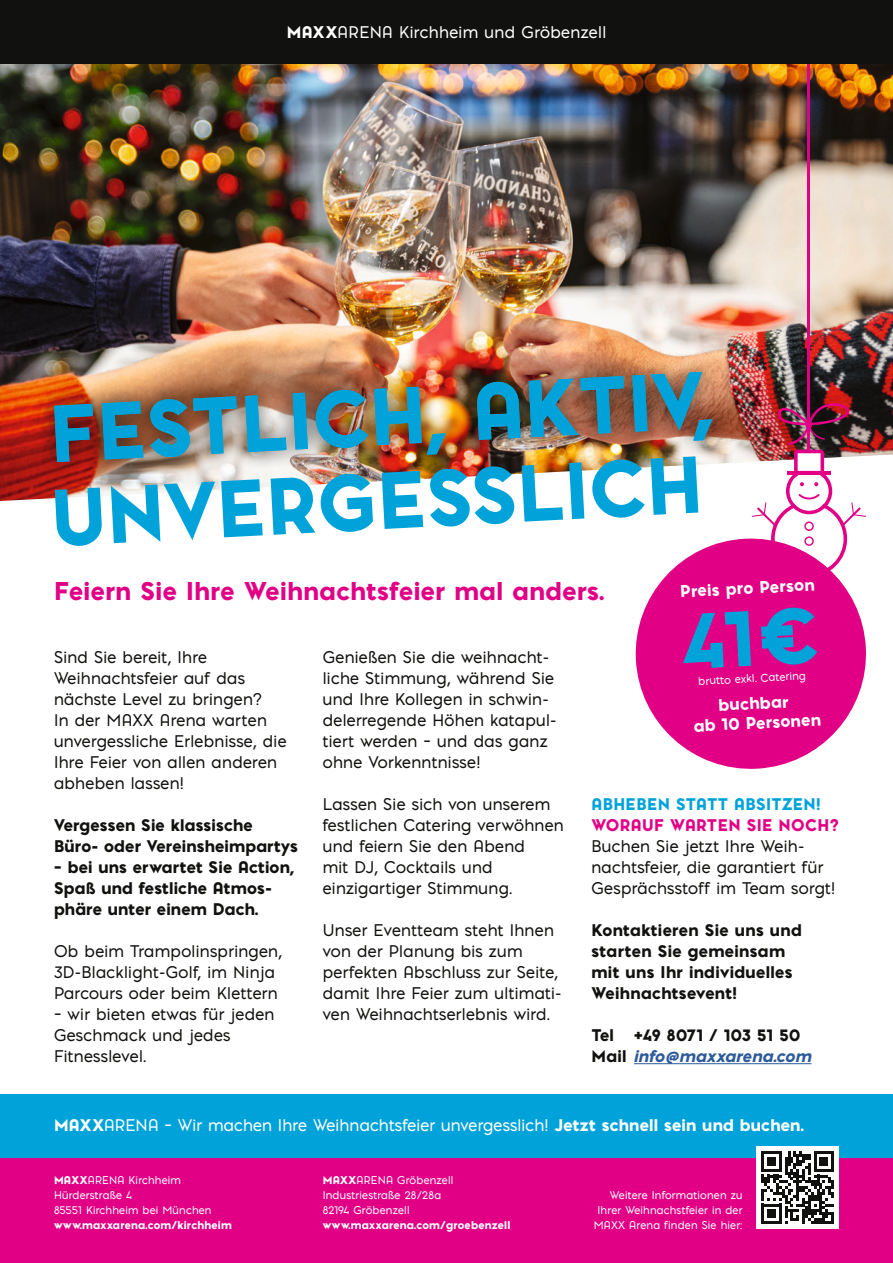
<style>
.page{position:relative;width:893px;height:1263px;background:#fff}
.page>*{position:absolute;margin:0;border:0;box-sizing:border-box;transform-origin:0 0}
.t1{font:900 75px "Pontiac";color:#00a3d9}
.t2{font:900 24px "Pontiac";letter-spacing:.02em;color:#e10085}
.t3{font:15.75px/21px "Pontiac";letter-spacing:.02em;color:#11110f}
.t4{font:900 15.75px/21px "Pontiac";letter-spacing:.01em;color:#11110f}
.t5{font:15.75px "Pontiac";letter-spacing:.01em;color:#fff}
.t6{font:900 15.75px/19.5px "Pontiac";color:#fff;text-align:center}
.t7{font:900 15.75px "Pontiac";letter-spacing:.02em;color:#00a3d9}
.t8{font:900 15.75px "Pontiac";letter-spacing:.02em;color:#e10085}
.t9{font:10.5px/15px "Pontiac";letter-spacing:.02em;color:#fff;text-align:right}
.t10{font:900 10.5px "Pontiac";letter-spacing:.02em;color:#fff}
.s1{font-weight:900}
.s2{font-style:italic;color:#2d5a98}
</style>
<div class="page">
<img style="left:0;top:64px;width:893px;height:437px">
<hr style="left:807px;top:28px;width:3px;height:424px;background:#e10085">
<img style="left:752px;top:403px;width:114px;height:132px">
<div style="left:805px;top:421px;width:7px;height:7px;background:#e10085;border-radius:50%"></div>
<div style="left:0;top:0;width:893px;height:64px;background:#11110f"></div>
<div style="left:0;top:1158px;width:893px;height:105px;background:#e10085"></div>
<hr style="left:634px;top:1063px;width:177px;height:1px;background:#2d5a98">
<img style="left:33px;top:351px;width:699px;height:143px">
<div style="left:0;top:1094px;width:893px;height:64px;background:#00a3d9"></div>
<svg style="left:635px;top:535px;width:231px;height:234px;fill:#e10085"></svg>
<div style="left:756px;top:1146px;width:83px;height:83px;background:#fff"></div>
<svg style="left:761px;top:1151px;width:73px;height:73px"></svg>
<div style="left:681px;top:606px;width:137px;height:63px;background:#e10085"></div>
<p class="t5" style="left:287px;top:21px;width:321px"><span class="s1">MAXX</span>ARENA Kirchheim und Gröbenzell</p>
<p class="t1" style="left:47px;top:377px;width:665px;rotate:-3deg">FESTLICH, AKTIV,</p>
<p class="t1" style="left:48px;top:461px;width:654px;rotate:-3deg">UNVERGESSLICH</p>
<p class="t2" style="left:54px;top:573px;width:551px">Feiern Sie Ihre Weihnachtsfeier mal anders.</p>
<p class="t6" style="left:680px;top:581px;width:136px;rotate:-3deg">Preis pro Person</p>
<p class="t3" style="left:54px;top:646px;width:234px">Sind Sie bereit, Ihre<br>Weihnachtsfeier auf das nächste Level zu bringen?<br>In der MAXX Arena warten unvergessliche Erlebnisse, die<br>Ihre Feier von allen anderen abheben lassen!</p>
<p class="t4" style="left:54px;top:814px;width:245px">Vergessen Sie klassische<br>Büro- oder Vereinsheimpartys</p>
<p class="t4" style="left:54px;top:856px;width:242px">– bei uns erwartet Sie Action,<br>Spaß und festliche Atmos&shy;phäre unter einem Dach.</p>
<p class="t3" style="left:54px;top:940px;width:230px">Ob beim Trampolinspringen,<br>3D-Blacklight-Golf, im Ninja<br>Parcours oder beim Klettern</p>
<p class="t3" style="left:54px;top:1003px;width:222px">– wir bieten etwas für jeden<br>Geschmack und jedes<br>Fitnesslevel.</p>
<p class="t3" style="left:323px;top:646px;width:236px">Genießen Sie die weihnacht&shy;liche Stimmung, während Sie und Ihre Kollegen in schwin&shy;delerregende Höhen katapul&shy;tiert werden – und das ganz ohne Vorkenntnisse!</p>
<p class="t3" style="left:323px;top:793px;width:243px">Lassen Sie sich von unserem festlichen Catering verwöhnen und feiern Sie den Abend<br>mit DJ, Cocktails und einzigartiger Stimmung.</p>
<p class="t3" style="left:323px;top:919px;width:240px">Unser Eventteam steht Ihnen von der Planung bis zum perfekten Abschluss zur Seite, damit Ihre Feier zum ultimati&shy;ven Weihnachtserlebnis wird.</p>
<p class="t9" style="left:698px;top:673px;width:109px;rotate:-3deg">brutto exkl. Catering</p>
<p class="t6" style="left:692px;top:696px;width:129px;rotate:-3deg">buchbar<br>ab 10 Personen</p>
<p class="t7" style="left:591px;top:792px;width:231px">ABHEBEN STATT ABSITZEN!</p>
<p class="t8" style="left:591px;top:813px;width:249px">WORAUF WARTEN SIE NOCH?</p>
<p class="t3" style="left:591px;top:835px;width:245px">Buchen Sie jetzt Ihre Weih&shy;nachtsfeier, die garantiert für<br>Gesprächsstoff im Team sorgt!</p>
<p class="t4" style="left:591px;top:919px;width:212px">Kontaktieren Sie uns und starten Sie gemeinsam mit uns Ihr individuelles<br>Weihnachtsevent!</p>
<p class="t4" style="left:591px;top:1024px;width:24px">Tel</p>
<p class="t4" style="left:591px;top:1024px;width:221px;text-indent:43px">+49 8071 / 103 51 50<br>Mail <span class="s2">info@maxxarena.com</span></p>
<p class="t5" style="left:54px;top:1114px;width:751px"><span class="s1">MAXX</span>ARENA – Wir machen Ihre Weihnachtsfeier unvergesslich! <span class="s1">Jetzt schnell sein und buchen.</span></p>
<p class="t9" style="left:54px;top:1172px;width:128px"><span class="s1">MAXX</span>ARENA Kirchheim</p>
<p class="t9" style="left:54px;top:1187px;width:79px">Hürderstraße 4</p>
<p class="t9" style="left:54px;top:1202px;width:159px">85551 Kirchheim bei München</p>
<p class="t10" style="left:54px;top:1217px;width:179px">www.maxxarena.com/kirchheim</p>
<p class="t9" style="left:323px;top:1172px;width:132px"><span class="s1">MAXX</span>ARENA Gröbenzell</p>
<p class="t9" style="left:323px;top:1187px;width:120px">Industriestraße 28/28a</p>
<p class="t9" style="left:323px;top:1202px;width:88px">82194 Gröbenzell</p>
<p class="t10" style="left:323px;top:1217px;width:189px">www.maxxarena.com/groebenzell</p>
<p class="t9" style="left:594px;top:1187px;width:150px">Weitere Informationen zu<br>Ihrer Weihnachstfeier in der<br>MAXX Arena finden Sie hier:</p>
</div>
